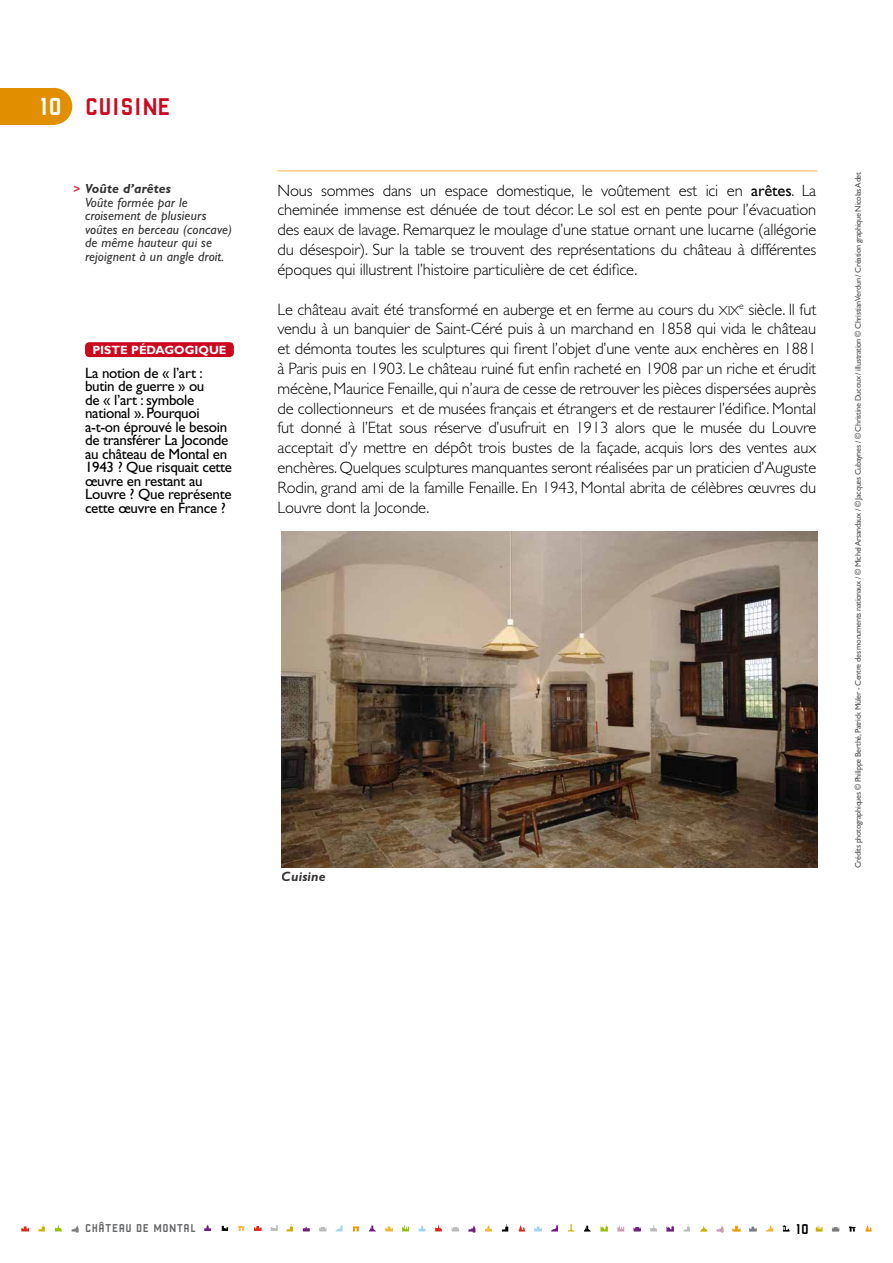
<style>
.page{position:relative;width:893px;height:1263px;background:#fff}
.page>*{position:absolute;margin:0;border:0;box-sizing:border-box;transform-origin:0 0}
.t1{font:25.5px "Robust CMN";letter-spacing:.01em;color:#cd071e}
.t2{font:300 16.5px/19.8px "Gill Sans";letter-spacing:-.01em;color:#000;text-align:justify}
.t3{font:15px/13.5px "Gill Sans";letter-spacing:-.02em;color:#000}
.t4{font:15px "Robust CMN";color:#000}
.t5{font:italic 13.5px/13.5px "Gill Sans";letter-spacing:.01em;color:#000}
.t6{font:italic 700 13.5px "Gill Sans";letter-spacing:.01em;color:#000}
.t7{font:700 12px "Gill Sans";color:#fff}
.t8{font:12px "Robust CMN";letter-spacing:.04em;color:#646567}
.t9{font:700 12px "Gill Sans";color:#cd071e}
.t10{font:8.25px "Gill Sans";letter-spacing:-.035em;color:#000}
.s1{font-size:25.95px;color:#fff}
.s2{font-weight:400}
.s3{font-family:"Gill Sans Light SC800";font-weight:400;font-size:13.2px}
</style>
<div class="page">
<svg style="left:336px;top:1225px;width:7px;height:6px"></svg>
<svg style="left:402px;top:1225px;width:7px;height:6px"></svg>
<svg style="left:369px;top:1225px;width:7px;height:6px"></svg>
<svg style="left:287px;top:1224px;width:6px;height:7px"></svg>
<svg style="left:385px;top:1226px;width:8px;height:5px"></svg>
<svg style="left:435px;top:1224px;width:7px;height:7px"></svg>
<svg style="left:353px;top:1226px;width:6px;height:5px"></svg>
<svg style="left:700px;top:1225px;width:7px;height:6px"></svg>
<svg style="left:816px;top:1225px;width:7px;height:6px"></svg>
<svg style="left:865px;top:1225px;width:7px;height:6px"></svg>
<svg style="left:666px;top:1225px;width:8px;height:6px"></svg>
<svg style="left:732px;top:1224px;width:9px;height:7px"></svg>
<svg style="left:782px;top:1225px;width:8px;height:6px"></svg>
<svg style="left:766px;top:1226px;width:7px;height:5px"></svg>
<svg style="left:55px;top:1224px;width:7px;height:7px"></svg>
<svg style="left:38px;top:1224px;width:7px;height:7px"></svg>
<svg style="left:21px;top:1226px;width:8px;height:5px"></svg>
<svg style="left:584px;top:1225px;width:7px;height:6px"></svg>
<svg style="left:502px;top:1224px;width:6px;height:7px"></svg>
<svg style="left:485px;top:1225px;width:7px;height:6px"></svg>
<svg style="left:519px;top:1225px;width:6px;height:6px"></svg>
<svg style="left:600px;top:1225px;width:8px;height:6px"></svg>
<svg style="left:617px;top:1225px;width:7px;height:6px"></svg>
<svg style="left:534px;top:1226px;width:8px;height:5px"></svg>
<svg style="left:633px;top:1227px;width:8px;height:4px"></svg>
<svg style="left:551px;top:1225px;width:7px;height:6px"></svg>
<svg style="left:716px;top:1225px;width:8px;height:8px"></svg>
<svg style="left:468px;top:1225px;width:8px;height:8px"></svg>
<svg style="left:303px;top:1226px;width:7px;height:5px"></svg>
<svg style="left:568px;top:1223px;width:6px;height:8px"></svg>
<svg style="left:419px;top:1225px;width:7px;height:6px"></svg>
<svg style="left:849px;top:1226px;width:7px;height:5px"></svg>
<svg style="left:832px;top:1227px;width:7px;height:4px"></svg>
<svg style="left:749px;top:1226px;width:8px;height:5px"></svg>
<svg style="left:71px;top:1225px;width:8px;height:8px"></svg>
<svg style="left:319px;top:1227px;width:8px;height:4px"></svg>
<svg style="left:684px;top:1224px;width:6px;height:7px"></svg>
<svg style="left:650px;top:1225px;width:7px;height:6px"></svg>
<svg style="left:452px;top:1227px;width:7px;height:4px"></svg>
<svg style="left:222px;top:1226px;width:6px;height:5px"></svg>
<svg style="left:238px;top:1226px;width:7px;height:5px"></svg>
<svg style="left:254px;top:1225px;width:8px;height:6px"></svg>
<svg style="left:271px;top:1225px;width:7px;height:6px"></svg>
<svg style="left:204px;top:1224px;width:7px;height:7px"></svg>
<div style="left:0;top:88px;width:54px;height:37px;background:#e18e00"></div>
<div style="left:35px;top:88px;width:37px;height:37px;background:#e18e00;border-radius:50%"></div>
<hr style="left:277px;top:170px;width:540px;height:2px;background:#fbcd8d">
<div style="left:85px;top:342px;width:149px;height:15px;background:#cd071e;border-radius:4px"></div>
<img style="left:282px;top:531px;width:535px;height:336px">
<h1 class="t1" style="left:40px;top:92px;width:133px"><span class="s1">10</span> CUISINE</h1>
<p class="t6" style="left:85px;top:181px;width:87px">Voûte d’arêtes</p>
<p class="t5" style="left:85px;top:196px;width:149px">Voûte formée par le croisement de plusieurs voûtes en berceau (concave) de même hauteur qui se rejoignent à un angle droit.</p>
<p class="t9" style="left:73px;top:182px;width:9px">&gt;</p>
<p class="t7" style="left:92px;top:343px;width:136px">PISTE PÉDAGOGIQUE</p>
<p class="t3" style="left:85px;top:366px;width:149px">La notion de « l’art : butin de guerre » ou<br>de « l’art : symbole national ». Pourquoi a-t-on éprouvé le besoin de transférer La Joconde au château de Montal en<br>1943 ? Que risquait cette œuvre en restant au<br>Louvre ? Que représente cette œuvre en France ?</p>
<p class="t2" style="left:277px;top:180px;width:540px">Nous sommes dans un espace domestique, le voûtement est ici en <span class="s2">arêtes</span>. La cheminée immense est dénuée de tout décor. Le sol est en pente pour l’évacuation des eaux de lavage. Remarquez le moulage d’une statue ornant une lucarne (allégorie du désespoir). Sur la table se trouvent des représentations du château à différentes époques qui illustrent l’histoire particulière de cet édifice.</p>
<p class="t2" style="left:277px;top:299px;width:540px">Le château avait été transformé en auberge et en ferme au cours du <span class="s3">xix</span><sup>e</sup> siècle. Il fut vendu à un banquier de Saint-Céré puis à un marchand en 1858 qui vida le château et démonta toutes les sculptures qui firent l’objet d’une vente aux enchères en 1881 à Paris puis en 1903. Le château ruiné fut enfin racheté en 1908 par un riche et érudit mécène, Maurice Fenaille, qui n’aura de cesse de retrouver les pièces dispersées auprès de collectionneurs et de musées français et étrangers et de restaurer l’édifice. Montal fut donné à l’Etat sous réserve d’usufruit en 1913 alors que le musée du Louvre acceptait d’y mettre en dépôt trois bustes de la façade, acquis lors des ventes aux enchères. Quelques sculptures manquantes seront réalisées par un praticien d’Auguste Rodin, grand ami de la famille Fenaille. En 1943, Montal abrita de célèbres œuvres du Louvre dont la Joconde.</p>
<p class="t6" style="left:282px;top:868px;width:45px">Cuisine</p>
<p class="t10" style="left:853px;top:868px;width:698px;rotate:-90deg">Crédits photographiques © Philippe Berthé, Patrick Müler - Centre des monuments nationaux / © Michel Arsandaux / © Jacques Cubaynes / © Christine Ducoux / illustration © Christian Verdun / Création graphique Nicolas Adet</p>
<p class="t8" style="left:85px;top:1221px;width:112px">CHÂTEAU DE MONTAL</p>
<p class="t4" style="left:796px;top:1220px;width:15px">10</p>
</div>
